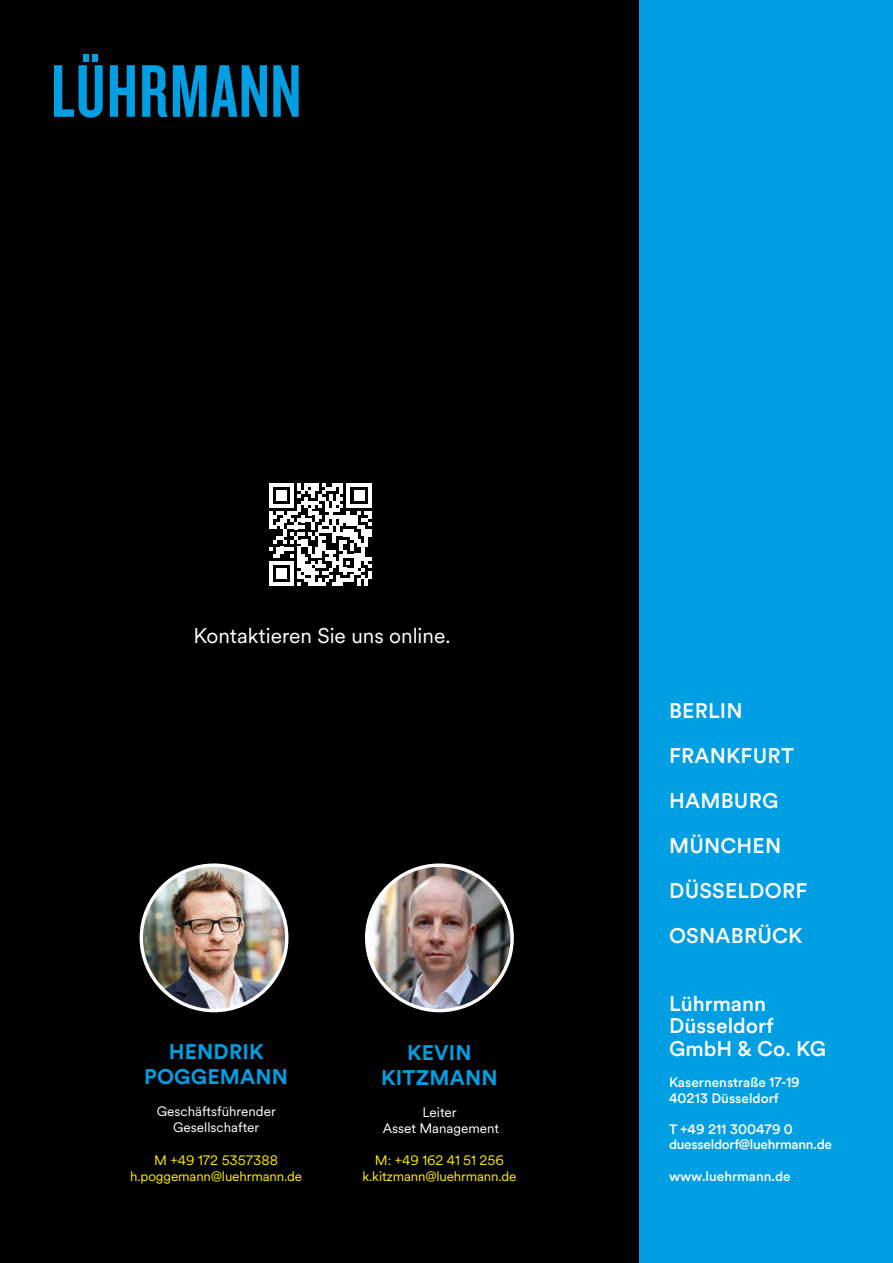
<style>
.page{position:relative;width:893px;height:1263px;background:#fff}
.page>*{position:absolute;margin:0;border:0;box-sizing:border-box;transform-origin:0 0}
.t1{font:500 21px/45px "Circular XX";letter-spacing:.01em;color:#fff}
.t2{font:700 21px/25.2px "Circular XX";letter-spacing:.01em;color:#009ee3;text-align:center}
.t3{font:21px "Circular XX";color:#fff}
.t4{font:13.5px/16.2px "Circular XX";letter-spacing:-.01em;color:#ffed00;text-align:center}
.t5{font:13.5px/16.2px "Circular XX";color:#fff;text-align:center}
.t6{font:500 13.5px/15.6px "Circular XX";color:#fff}
.t7{font:500 13.5px/15.6px "Circular XX";letter-spacing:-.02em;color:#fff}
</style>
<div class="page">
<div style="left:0;top:0;width:644px;height:1263px;background:#000"></div>
<div style="left:639px;top:0;width:254px;height:1263px;background:#009ee3"></div>
<svg style="left:54px;top:54px;width:49px;height:64px"></svg>
<div style="left:92px;top:54px;width:6px;height:7px;background:#009ee3"></div>
<svg style="left:110px;top:65px;width:25px;height:52px"></svg>
<svg style="left:142px;top:65px;width:25px;height:52px"></svg>
<svg style="left:173px;top:65px;width:94px;height:52px"></svg>
<svg style="left:273px;top:65px;width:26px;height:52px"></svg>
<img style="left:141px;top:865px;width:146px;height:145px;border-radius:73px">
<div style="left:140px;top:863px;width:148px;height:149px;border:3px solid #fff;border-radius:50%"></div>
<img style="left:367px;top:865px;width:145px;height:145px;border-radius:73px">
<div style="left:365px;top:863px;width:149px;height:149px;border:3px solid #fff;border-radius:50%"></div>
<svg style="left:269px;top:483px;width:102px;height:102px"></svg>
<h1 class="t3" style="left:194px;top:622px;width:258px">Kontaktieren Sie uns online.</h1>
<h1 class="t2" style="left:144px;top:1038px;width:145px">HENDRIK<br>POGGEMANN</h1>
<p class="t5" style="left:157px;top:1103px;width:121px">Geschäftsführender<br>Gesellschafter</p>
<p class="t4" style="left:130px;top:1151px;width:173px">M +49 172 5357388 h.poggemann@luehrmann.de</p>
<h1 class="t2" style="left:381px;top:1039px;width:118px">KEVIN<br>KITZMANN</h1>
<p class="t5" style="left:383px;top:1103px;width:118px">Leiter<br>Asset Management</p>
<p class="t4" style="left:362px;top:1151px;width:156px">M: +49 162 41 51 256 k.kitzmann@luehrmann.de</p>
<h1 class="t1" style="left:669px;top:687px;width:140px">BERLIN<br>FRANKFURT<br>HAMBURG<br>MÜNCHEN<br>DÜSSELDORF<br>OSNABRÜCK</h1>
<h1 class="t1" style="left:669px;top:991px;width:158px;line-height:22.5px">Lührmann<br>Düsseldorf<br>GmbH &amp; Co. KG</h1>
<p class="t6" style="left:669px;top:1074px;width:132px">Kasernenstraße 17-19<br>40213 Düsseldorf</p>
<p class="t7" style="left:669px;top:1121px;width:165px">T +49 211 300479 0 duesseldorf@luehrmann.de</p>
<p class="t6" style="left:669px;top:1167px;width:123px">www.luehrmann.de</p>
</div>
